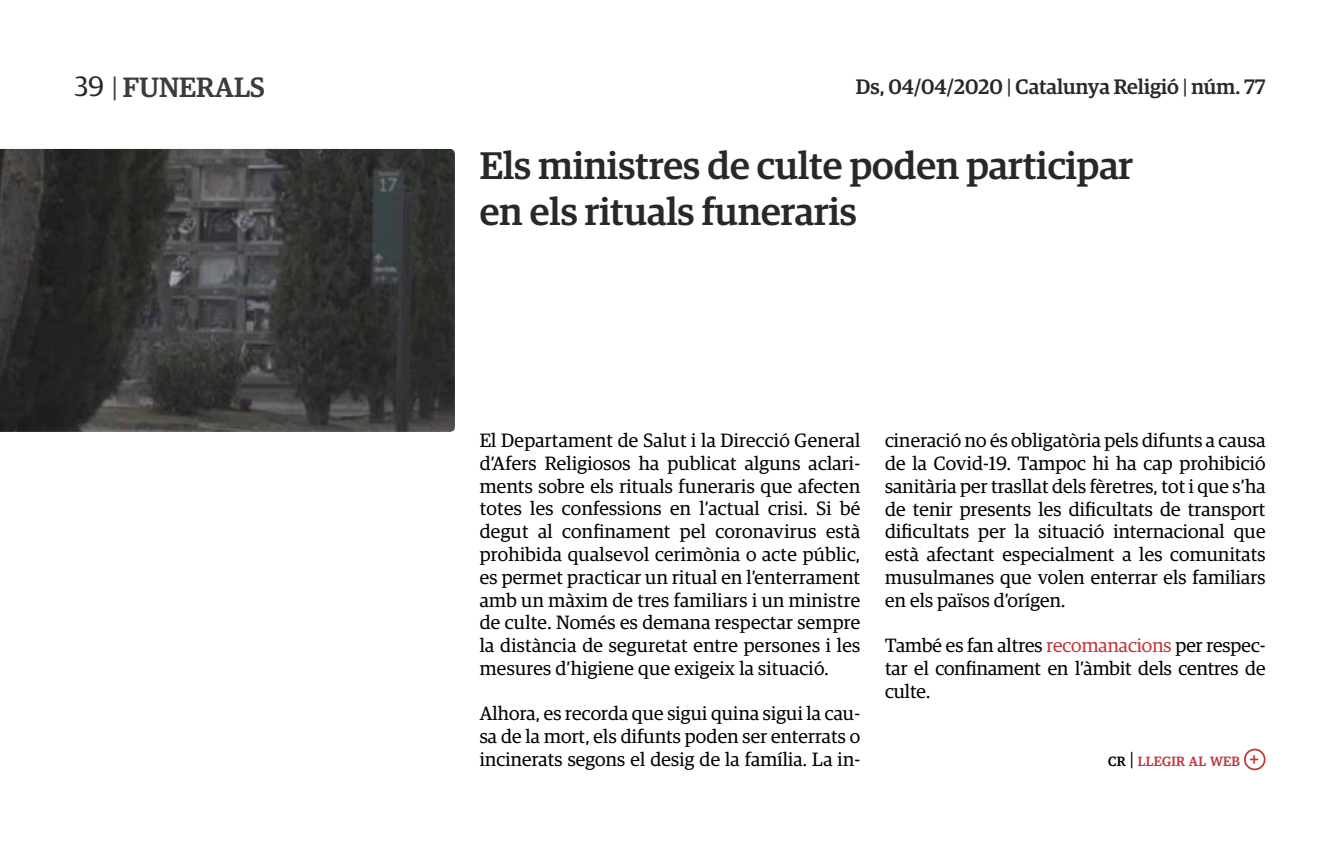
<style>
.page{position:relative;width:1340px;height:844px;background:#fff}
.page>*{position:absolute;margin:0;border:0;box-sizing:border-box;transform-origin:0 0}
.t1{font:500 38.5px/45.5px "Guardian Egyp";color:#282827}
.t2{font:500 28px "Guardian Egyp";color:#3c3c3b}
.t3{font:500 21px "Guardian Egyp";color:#282827}
.t4{font:19.25px/22.8px "Guardian Egyp";letter-spacing:.01em;color:#000;text-align:justify}
.t5{font:500 13.47px "Guardian Egyp";letter-spacing:.015em;color:#c1373c}
.s1{font-weight:400;color:#282827}
.s2{font-weight:400}
.s3{color:#3c3c3b}
.s4{color:#c1373c}
.s5{color:#000}
.s6{font-weight:400;font-size:19.25px;color:#000}
.s7{font-size:19.25px}
</style>
<div class="page">
<div style="left:1243px;top:748px;width:22px;height:22px;border:2px solid #c1373c;border-radius:50%"></div>
<img style="left:0;top:149px;width:455px;height:283px">
<h2 class="t2" style="left:74px;top:67px;width:192px"><span class="s1">39</span> <span class="s2">|</span> FUNERALS</h2>
<p class="t3" style="left:855px;top:71px;width:411px">Ds, 04/04/2020 <span class="s3">|</span> Catalunya Religió <span class="s3">|</span> núm. 77</p>
<h1 class="t1" style="left:480px;top:140px;width:655px">Els ministres de culte poden participar en els rituals funeraris</h1>
<p class="t4" style="left:480px;top:428px;width:382px">El Departament de Salut i la Direcció General d’Afers Religiosos ha publicat alguns aclari&shy;ments sobre els rituals funeraris que afecten totes les confessions en l’actual crisi. Si bé degut al confinament pel coronavirus està prohibida qualsevol cerimònia o acte públic, es permet practicar un ritual en l’enterrament amb un màxim de tres familiars i un ministre de culte. Només es demana respectar sempre la distància de seguretat entre persones i les mesures d’higiene que exigeix la situació.</p>
<p class="t4" style="left:480px;top:701px;width:382px">Alhora, es recorda que sigui quina sigui la cau&shy;sa de la mort, els difunts poden ser enterrats o incinerats segons el desig de la família. La in-</p>
<p class="t4" style="left:885px;top:428px;width:382px">cineració no és obligatòria pels difunts a causa de la Covid-19. Tampoc hi ha cap prohibició sanitària per trasllat dels fèretres, tot i que s’ha de tenir presents les dificultats de transport dificultats per la situació internacional que està afectant especialment a les comunitats musulmanes que volen enterrar els familiars en els països d’orígen.</p>
<p class="t4" style="left:885px;top:632px;width:382px">També es fan altres <span class="s4">recomanacions</span> per respec&shy;tar el confinament en l’àmbit dels centres de culte.</p>
<p class="t5" style="left:1108px;top:751px;width:153px"><span class="s5">CR</span> <span class="s6">|</span> LLEGIR AL WEB <span class="s7">+</span></p>
</div>
